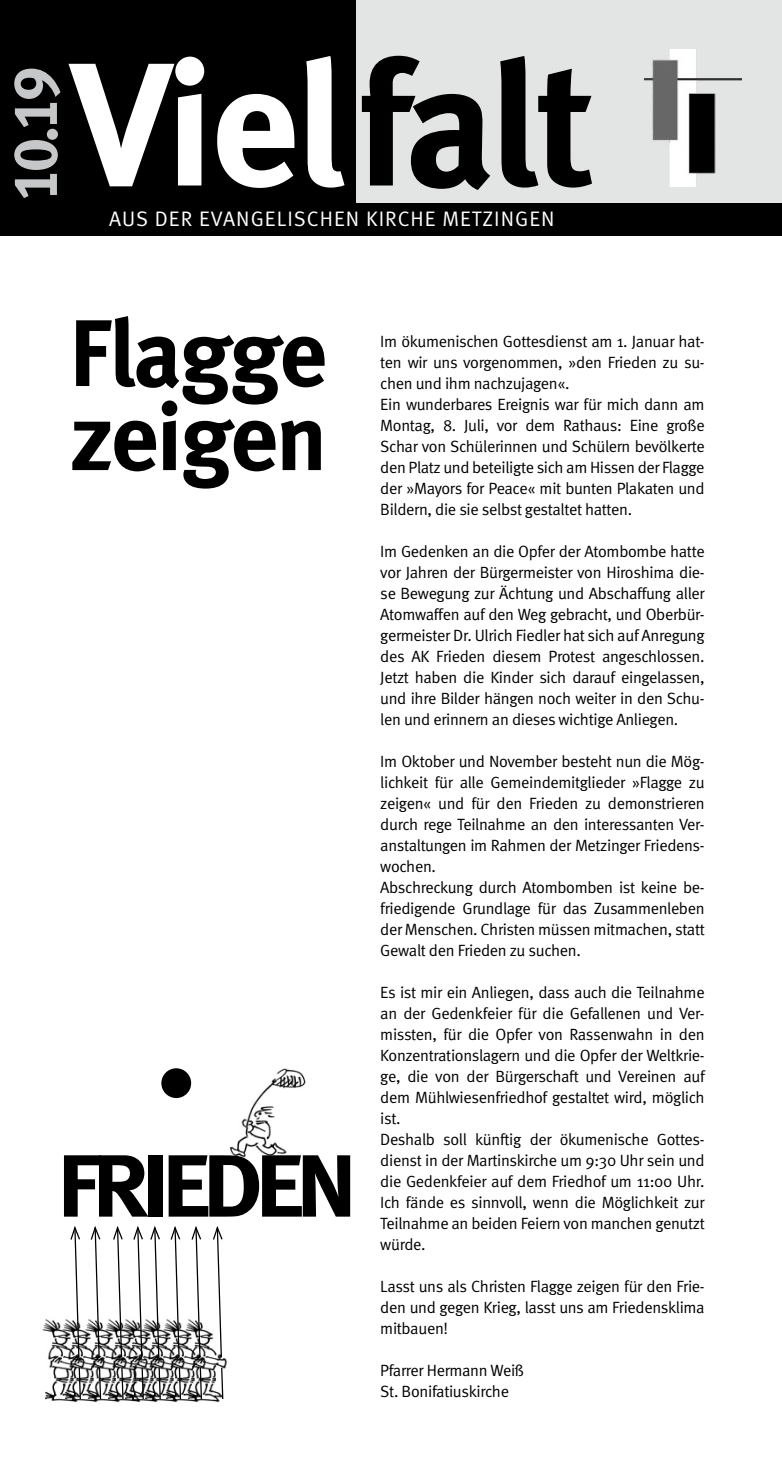
<style>
.page{position:relative;width:782px;height:1474px;background:#fff}
.page>*{position:absolute;margin:0;border:0;box-sizing:border-box;transform-origin:0 0}
.t1{font:700 175px "Meta";letter-spacing:-.025em;color:#fff}
.t2{font:700 94.5px/84px "Meta";letter-spacing:-.025em;color:#000}
.t3{font:700 88.2px "Meta";letter-spacing:-.08em;color:#000;scale:1.11 1}
.t4{font:63px "Meta Bold LF";color:#c6c7c8}
.t5{font:21px "Meta Normal";letter-spacing:.05em;color:#fff}
.t6{font:16.28px/21px "Meta Normal";letter-spacing:-.02em;color:#000}
.s1{color:#000}
</style>
<div class="page">
<div style="left:0;top:202px;width:781px;height:34px;background:#000"></div>
<div style="left:345px;top:0;width:436px;height:202px;background:#e3e4e4"></div>
<div style="left:0;top:0;width:355px;height:202px;background:#000"></div>
<img style="left:644px;top:50px;width:97px;height:136px">
<img style="left:230px;top:1068px;width:76px;height:90px">
<div style="left:161px;top:1068px;width:30px;height:30px;background:#000;border-radius:50%"></div>
<svg style="left:170px;top:1226px;width:11px;height:90px"></svg>
<img style="left:150px;top:1358px;width:9px;height:45px">
<svg style="left:158px;top:1366px;width:1px;height:34px"></svg>
<img style="left:130px;top:1321px;width:20px;height:82px">
<svg style="left:132px;top:1226px;width:28px;height:132px"></svg>
<svg style="left:141px;top:1366px;width:3px;height:34px"></svg>
<img style="left:107px;top:1319px;width:23px;height:84px">
<svg style="left:112px;top:1226px;width:12px;height:132px"></svg>
<svg style="left:120px;top:1366px;width:4px;height:34px"></svg>
<img style="left:87px;top:1319px;width:20px;height:84px">
<svg style="left:90px;top:1226px;width:11px;height:132px"></svg>
<svg style="left:98px;top:1366px;width:4px;height:34px"></svg>
<img style="left:42px;top:1319px;width:45px;height:84px">
<svg style="left:69px;top:1226px;width:12px;height:132px"></svg>
<svg style="left:78px;top:1366px;width:4px;height:34px"></svg>
<img style="left:208px;top:1331px;width:20px;height:72px">
<svg style="left:212px;top:1226px;width:11px;height:132px"></svg>
<svg style="left:220px;top:1366px;width:4px;height:34px"></svg>
<img style="left:159px;top:1316px;width:49px;height:87px">
<svg style="left:190px;top:1226px;width:12px;height:132px"></svg>
<svg style="left:199px;top:1366px;width:4px;height:34px"></svg>
<h3 class="t4" style="left:-2px;top:202px;width:137px;rotate:-90deg">10.19</h3>
<h1 class="t1" style="left:72px;top:21px;width:524px">Viel <span class="s1">falt</span></h1>
<p class="t5" style="left:109px;top:207px;width:446px">AUS DER EVANGELISCHEN KIRCHE METZINGEN</p>
<h2 class="t2" style="left:69px;top:310px;width:259px">Flagge zeigen</h2>
<h3 class="t3" style="left:57px;top:1133px;width:271px">FRIEDEN</h3>
<p class="t6" style="left:380px;top:330px;width:326px">Im ökumenischen Gottesdienst am 1. Januar hat&shy;ten wir uns vorgenommen, »den Frieden zu su&shy;chen und ihm nachzujagen«.<br>Ein wunderbares Ereignis war für mich dann am Montag, 8. Juli, vor dem Rathaus: Eine große Schar von Schülerinnen und Schülern bevölkerte den Platz und beteiligte sich am Hissen der Flagge der »Mayors for Peace« mit bunten Plakaten und Bildern, die sie selbst gestaltet hatten.</p>
<p class="t6" style="left:380px;top:540px;width:326px;text-align:justify">Im Gedenken an die Opfer der Atombombe hatte vor Jahren der Bürgermeister von Hiroshima die&shy;se Bewegung zur Ächtung und Abschaffung aller Atomwaffen auf den Weg gebracht, und Oberbür&shy;germeister Dr. Ulrich Fiedler hat sich auf Anregung des AK Frieden diesem Protest angeschlossen.<br>Jetzt haben die Kinder sich darauf eingelassen, und ihre Bilder hängen noch weiter in den Schu&shy;len und erinnern an dieses wichtige Anliegen.</p>
<p class="t6" style="left:380px;top:750px;width:326px">Im Oktober und November besteht nun die Mög&shy;lichkeit für alle Gemeindemitglieder »Flagge zu zeigen« und für den Frieden zu demonstrieren durch rege Teilnahme an den interessanten Ver&shy;anstaltungen im Rahmen der Metzinger Friedens&shy;wochen.<br>Abschreckung durch Atombomben ist keine be&shy;friedigende Grundlage für das Zusammenleben der Menschen. Christen müssen mitmachen, statt Gewalt den Frieden zu suchen.</p>
<p class="t6" style="left:380px;top:981px;width:326px">Es ist mir ein Anliegen, dass auch die Teilnahme an der Gedenkfeier für die Gefallenen und Ver&shy;missten, für die Opfer von Rassenwahn in den Konzentrationslagern und die Opfer der Weltkrie&shy;ge, die von der Bürgerschaft und Vereinen auf dem Mühlwiesenfriedhof gestaltet wird, möglich ist.<br>Deshalb soll künftig der ökumenische Gottes&shy;dienst in der Martinskirche um 9:30 Uhr sein und die Gedenkfeier auf dem Friedhof um 11:00 Uhr.<br>Ich fände es sinnvoll, wenn die Möglichkeit zur Teilnahme an beiden Feiern von manchen genutzt würde.</p>
<p class="t6" style="left:380px;top:1275px;width:326px;text-align:justify">Lasst uns als Christen Flagge zeigen für den Frie&shy;den und gegen Krieg, lasst uns am Friedensklima mitbauen!</p>
<p class="t6" style="left:380px;top:1359px;width:145px">Pfarrer Hermann Weiß<br>St. Bonifatiuskirche</p>
</div>
